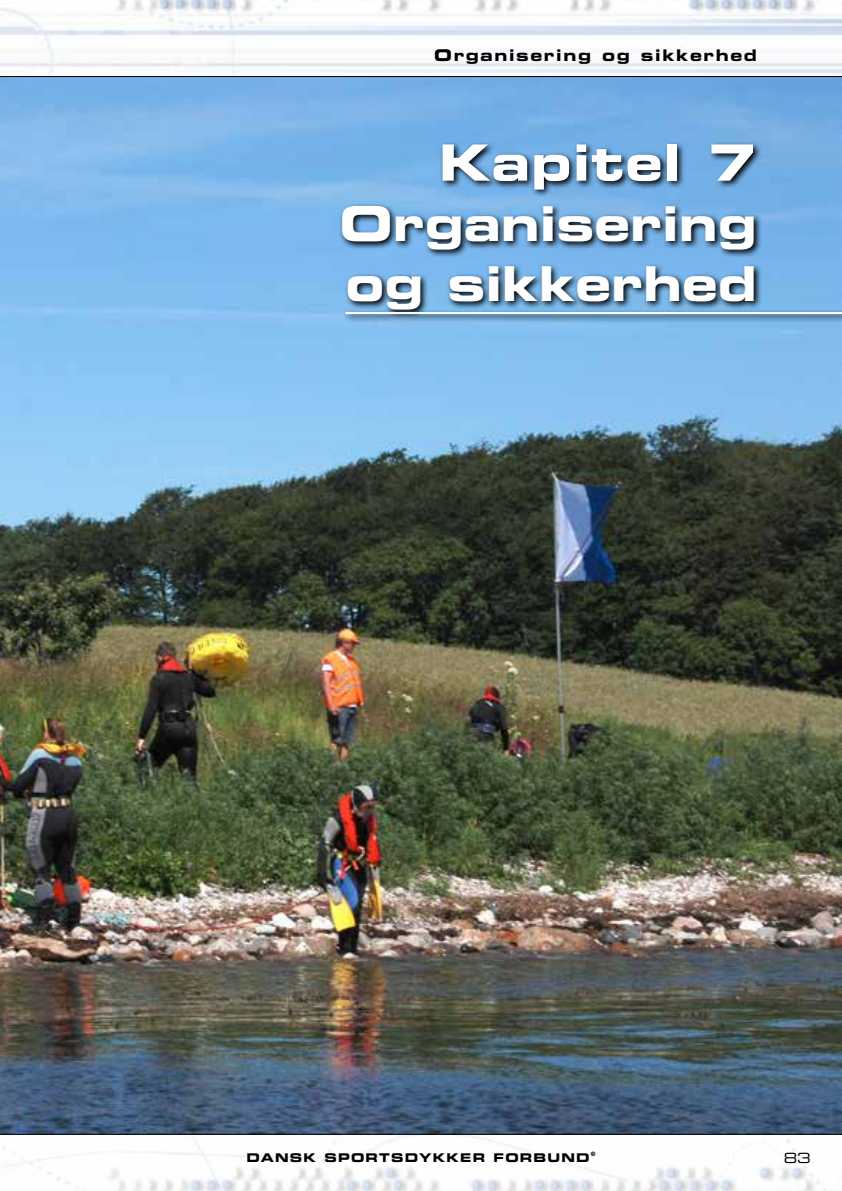
<style>
.page{position:relative;width:842px;height:1191px;background:#fff}
.page>*{position:absolute;margin:0;border:0;box-sizing:border-box;transform-origin:0 0}
.t1{font:50px "Eurostile Bold Extended Two";letter-spacing:.02em;color:#fff}
.t2{font:48px/60px "Eurostile Bold Extended Two";color:#fff}
.t3{font:16px "Eurostile Bold Extended Two";letter-spacing:.1em;color:#000}
.t4{font:14px "Eurostile LT Std Ex 2";color:#000}
.t5{font:12px "Eurostile Bold Extended Two";letter-spacing:.1em;color:#000}
.t6{font:6px "Eurostile Bold Extended Two";color:#000}
</style>
<div class="page">
<img style="left:1px;top:1134px;width:841px;height:57px">
<img style="left:1px;top:0;width:841px;height:76px">
<img style="left:0;top:77px;width:842px;height:1056px">
<hr style="left:0;top:76px;width:842px;height:1px;background:#000">
<hr style="left:0;top:1133px;width:842px;height:1px;background:#000">
<img style="left:0;top:8px;width:1px;height:59px">
<svg style="left:339px;top:141px;width:503px;height:182px"></svg>
<hr style="left:345px;top:312px;width:497px;height:2px;background:#fff">
<h3 class="t3" style="left:434px;top:44px;width:324px">Organisering og sikkerhed</h3>
<h1 class="t1" style="left:439px;top:127px;width:319px">Kapitel 7</h1>
<h2 class="t2" style="left:339px;top:192px;width:419px">Organisering og sikkerhed</h2>
<p class="t5" style="left:246px;top:1149px;width:345px">DANSK SPORTSDYKKER FORBUND</p>
<p class="t6" style="left:591px;top:1149px;width:6px">©</p>
<p class="t4" style="left:784px;top:1147px;width:28px">83</p>
</div>
